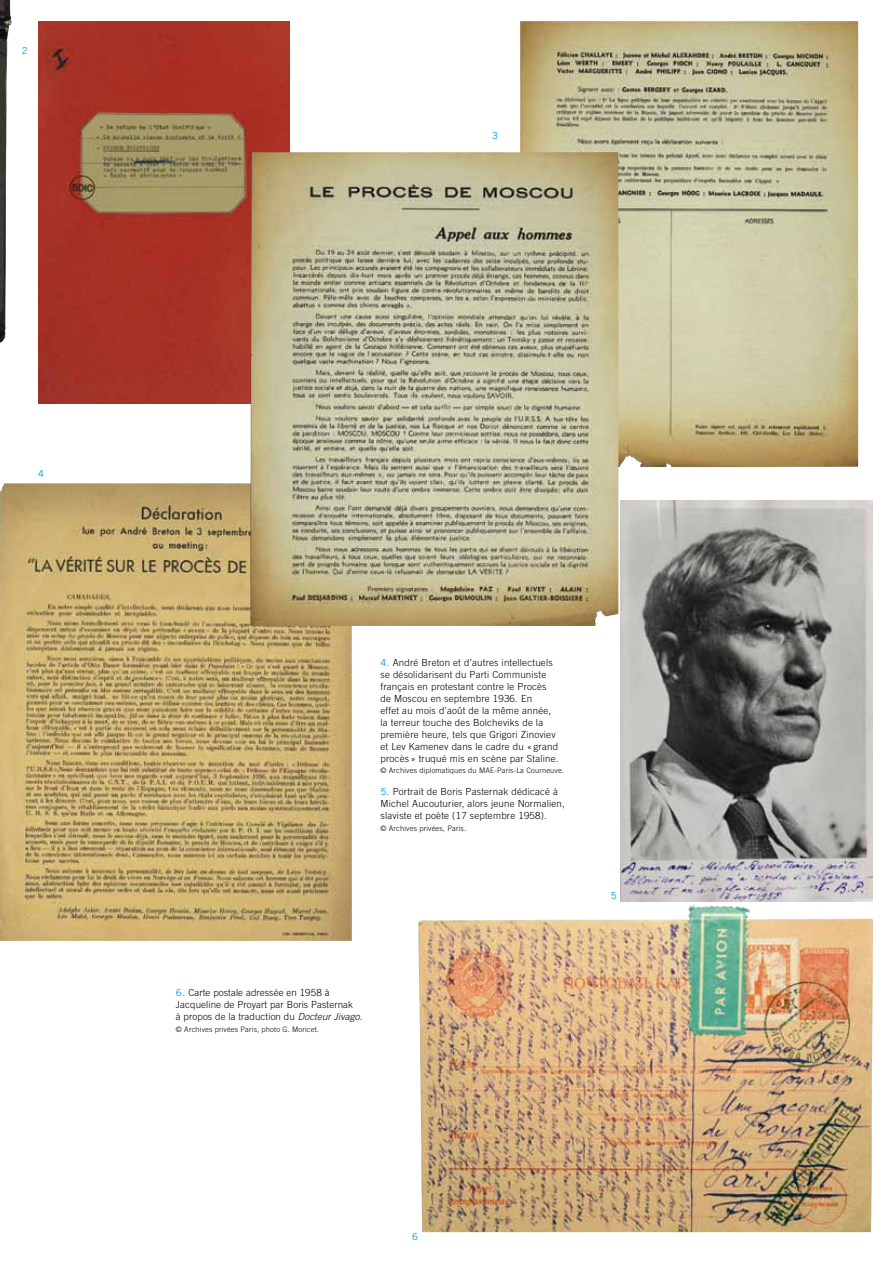
<style>
.page{position:relative;width:893px;height:1263px;background:#fff}
.page>*{position:absolute;margin:0;border:0;box-sizing:border-box;transform-origin:0 0}
.t1{font:300 9.75px/12px "Trade Gothic";letter-spacing:.02em;color:#000}
.t2{font:9.75px "Trade Gothic";color:#009ee0}
.t3{font:300 7.5px "Trade Gothic";letter-spacing:.02em;color:#000}
.s1{font-weight:400;color:#009ee0}
.s2{font-style:italic}
</style>
<div class="page">
<img style="left:38px;top:21px;width:251px;height:383px">
<img style="left:0;top:0;width:12px;height:343px">
<img style="left:0;top:483px;width:352px;height:458px">
<img style="left:520px;top:21px;width:338px;height:446px">
<img style="left:250px;top:152px;width:368px;height:474px">
<img style="left:418px;top:904px;width:455px;height:328px">
<img style="left:621px;top:500px;width:251px;height:402px">
<p class="t2" style="left:22px;top:45px;width:7px">2</p>
<p class="t2" style="left:38px;top:467px;width:7px">4</p>
<p class="t2" style="left:492px;top:130px;width:7px">3</p>
<p class="t1" style="left:380px;top:656px;width:180px"><span class="s1">4.</span> André Breton et d’autres intellectuels se désolidarisent du Parti Communiste français en protestant contre le procès de Moscou en septembre 1936. En<br>effet au mois d’août de la même année, la terreur touche des Bolcheviks de la première heure, tels que Grigori Zinoviev et Lev Kamenev dans le cadre du « grand procès » truqué mis en scène par Staline.</p>
<p class="t3" style="left:380px;top:765px;width:185px">© Archives diplomatiques du MAE-Paris-La Courneuve.</p>
<p class="t1" style="left:380px;top:785px;width:186px"><span class="s1">5.</span> Portrait de Boris Pasternak dédicacé à<br>Michel Aucouturier, alors jeune Normalien, slaviste et poète (17 septembre 1958).</p>
<p class="t3" style="left:380px;top:824px;width:87px">© Archives privées, Paris.</p>
<p class="t1" style="left:176px;top:987px;width:188px"><span class="s1">6.</span> Carte postale adressée en 1958 à<br>Jacqueline de Proyart par Boris Pasternak<br>à propos de la traduction du <span class="s2">Docteur Jivago</span>.</p>
<p class="t3" style="left:176px;top:1025px;width:145px">© Archives privées Paris, photo G. Moricet.</p>
<p class="t2" style="left:611px;top:890px;width:7px">5</p>
<p class="t2" style="left:412px;top:1230px;width:7px">6</p>
</div>
